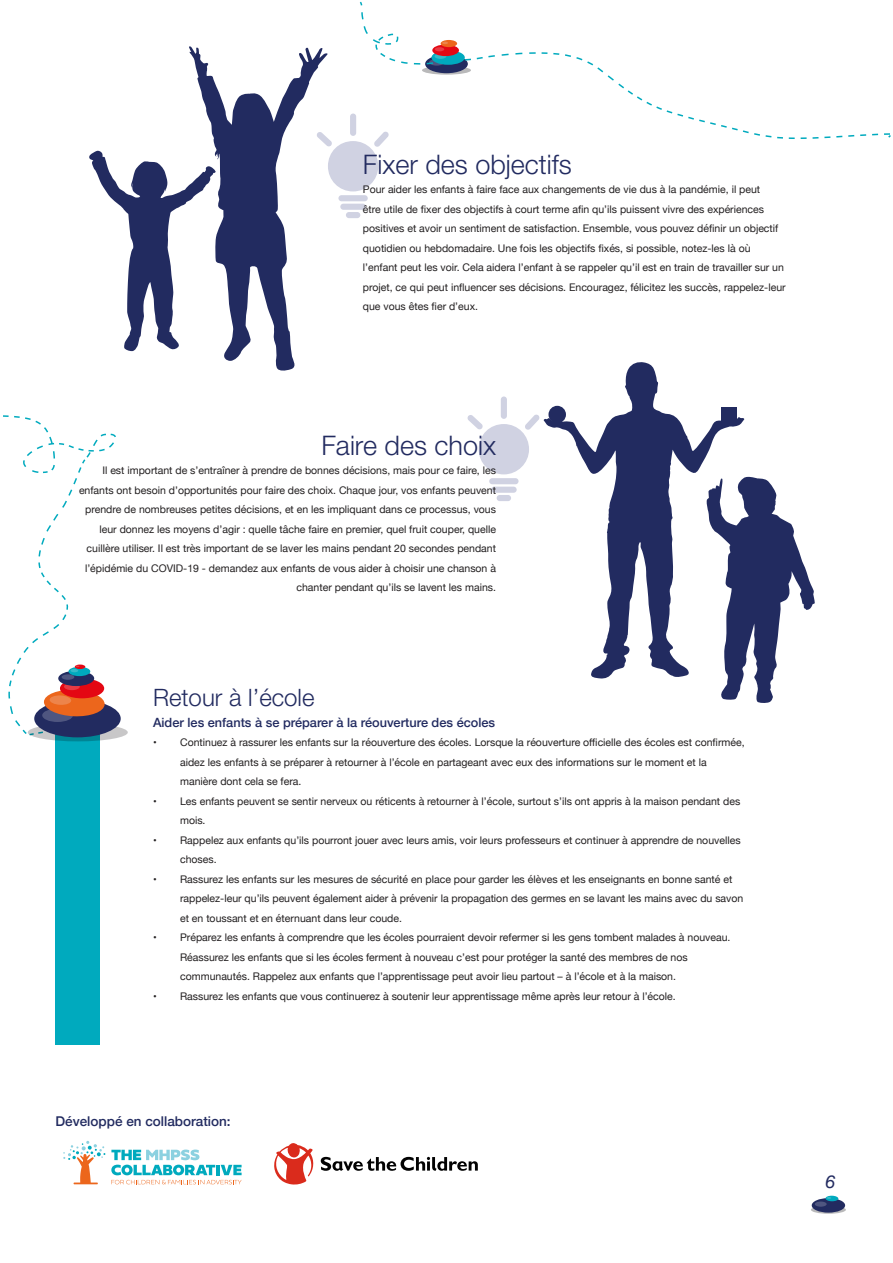
<style>
.page{position:relative;width:893px;height:1263px;background:#fff}
.page>*{position:absolute;margin:0;border:0;box-sizing:border-box;transform-origin:0 0}
.t1{font:300 27px "Helvetica Neue LT Std";color:#222b60}
.t2{font:300 24px "Helvetica Neue LT Std";color:#222b60}
.t3{font:italic 18px "Helvetica Neue";color:#222b60}
.t4{font:500 13.5px "Helvetica Neue";color:#222b60}
.t5{font:500 12.75px "Helvetica Neue";color:#222b60}
.t6{font:10.5px/19.5px "Helvetica Neue";color:#221f20}
</style>
<div class="page">
<svg style="left:811px;top:1206px;width:35px;height:8px"></svg>
<div style="left:812px;top:1198px;width:33px;height:14px;background:#222b60;border-radius:50%"></div>
<svg style="left:815px;top:1201px;width:12px;height:6px"></svg>
<svg style="left:825px;top:1195px;width:13px;height:6px"></svg>
<div style="left:328px;top:141px;width:50px;height:50px;background:#d0d2e2;border-radius:50%"></div>
<div style="left:338px;top:195px;width:30px;height:6px;background:#d0d2e2;border-radius:3px"></div>
<svg style="left:329px;top:139px;width:3px;height:8px"></svg>
<svg style="left:374px;top:140px;width:11px;height:7px"></svg>
<div style="left:350px;top:114px;width:6px;height:22px;background:#d0d2e2;border-radius:3px"></div>
<div style="left:340px;top:204px;width:26px;height:6px;background:#d0d2e2;border-radius:3px"></div>
<div style="left:346px;top:212px;width:14px;height:6px;background:#d0d2e2;border-radius:3px"></div>
<div style="left:479px;top:424px;width:50px;height:50px;background:#d0d2e2;border-radius:50%"></div>
<div style="left:489px;top:478px;width:29px;height:6px;background:#d0d2e2;border-radius:3px"></div>
<svg style="left:467px;top:415px;width:16px;height:15px"></svg>
<svg style="left:525px;top:414px;width:15px;height:16px"></svg>
<div style="left:501px;top:396px;width:6px;height:23px;background:#d0d2e2;border-radius:3px"></div>
<div style="left:491px;top:487px;width:26px;height:6px;background:#d0d2e2;border-radius:3px"></div>
<div style="left:497px;top:495px;width:14px;height:6px;background:#d0d2e2;border-radius:3px"></div>
<svg style="left:544px;top:362px;width:200px;height:317px"></svg>
<div style="left:548px;top:406px;width:18px;height:17px;background:#222b60;border-radius:50%"></div>
<div style="left:722px;top:407px;width:15px;height:16px;background:#222b60"></div>
<svg style="left:706px;top:477px;width:109px;height:226px"></svg>
<svg style="left:89px;top:150px;width:100px;height:201px"></svg>
<svg style="left:189px;top:46px;width:140px;height:325px"></svg>
<div style="left:56px;top:711px;width:44px;height:333px;background:#00aabe"></div>
<svg style="left:359px;top:1px;width:532px;height:139px"></svg>
<svg style="left:63px;top:1141px;width:179px;height:43px"></svg>
<svg style="left:274px;top:1143px;width:40px;height:42px"></svg>
<svg style="left:321px;top:1157px;width:157px;height:14px"></svg>
<svg style="left:28px;top:723px;width:100px;height:18px"></svg>
<svg style="left:3px;top:415px;width:114px;height:321px"></svg>
<p class="t1" style="left:363px;top:148px;width:211px">Fixer des objectifs</p>
<p class="t6" style="left:363px;top:180px;width:424px">Pour aider les enfants à faire face aux changements de vie dus à la pandémie, il peut<br>être utile de fixer des objectifs à court terme afin qu’ils puissent vivre des expériences positives et avoir un sentiment de satisfaction. Ensemble, vous pouvez définir un objectif quotidien ou hebdomadaire. Une fois les objectifs fixés, si possible, notez-les là où l’enfant peut les voir. Cela aidera l’enfant à se rappeler qu’il est en train de travailler sur un projet, ce qui peut influencer ses décisions. Encouragez, félicitez les succès, rappelez-leur que vous êtes fier d’eux.</p>
<p class="t1" style="left:321px;top:429px;width:176px">Faire des choix</p>
<p class="t6" style="left:79px;top:461px;width:418px;text-align:right">Il est important de s’entraîner à prendre de bonnes décisions, mais pour ce faire, les enfants ont besoin d’opportunités pour faire des choix. Chaque jour, vos enfants peuvent prendre de nombreuses petites décisions, et en les impliquant dans ce processus, vous leur donnez les moyens d’agir : quelle tâche faire en premier, quel fruit couper, quelle cuillère utiliser. Il est très important de se laver les mains pendant 20 secondes pendant l’épidémie du COVID-19 - demandez aux enfants de vous aider à choisir une chanson à chanter pendant qu’ils se lavent les mains.</p>
<p class="t2" style="left:153px;top:682px;width:163px">Retour à l’école</p>
<p class="t5" style="left:153px;top:712px;width:344px">Aider les enfants à se préparer à la réouverture des écoles</p>
<p class="t6" style="left:180px;top:733px;width:566px;text-indent:-27px">• Continuez à rassurer les enfants sur la réouverture des écoles. Lorsque la réouverture officielle des écoles est confirmée, aidez les enfants à se préparer à retourner à l’école en partageant avec eux des informations sur le moment et la manière dont cela se fera.</p>
<p class="t6" style="left:180px;top:792px;width:562px;text-indent:-27px">• Les enfants peuvent se sentir nerveux ou réticents à retourner à l’école, surtout s’ils ont appris à la maison pendant des mois.</p>
<p class="t6" style="left:180px;top:831px;width:562px;text-indent:-27px">• Rappelez aux enfants qu’ils pourront jouer avec leurs amis, voir leurs professeurs et continuer à apprendre de nouvelles choses.</p>
<p class="t6" style="left:180px;top:870px;width:565px;text-indent:-27px">• Rassurez les enfants sur les mesures de sécurité en place pour garder les élèves et les enseignants en bonne santé et rappelez-leur qu’ils peuvent également aider à prévenir la propagation des germes en se lavant les mains avec du savon et en toussant et en éternuant dans leur coude.</p>
<p class="t6" style="left:180px;top:928px;width:552px;text-indent:-27px">• Préparez les enfants à comprendre que les écoles pourraient devoir refermer si les gens tombent malades à nouveau.<br>Réassurez les enfants que si les écoles ferment à nouveau c’est pour protéger la santé des membres de nos communautés. Rappelez aux enfants que l’apprentissage peut avoir lieu partout – à l’école et à la maison.</p>
<p class="t6" style="left:153px;top:987px;width:524px">• Rassurez les enfants que vous continuerez à soutenir leur apprentissage même après leur retour à l’école.</p>
<p class="t4" style="left:56px;top:1110px;width:177px">Développé en collaboration:</p>
<h3 class="t3" style="left:826px;top:1169px;width:12px">6</h3>
</div>
